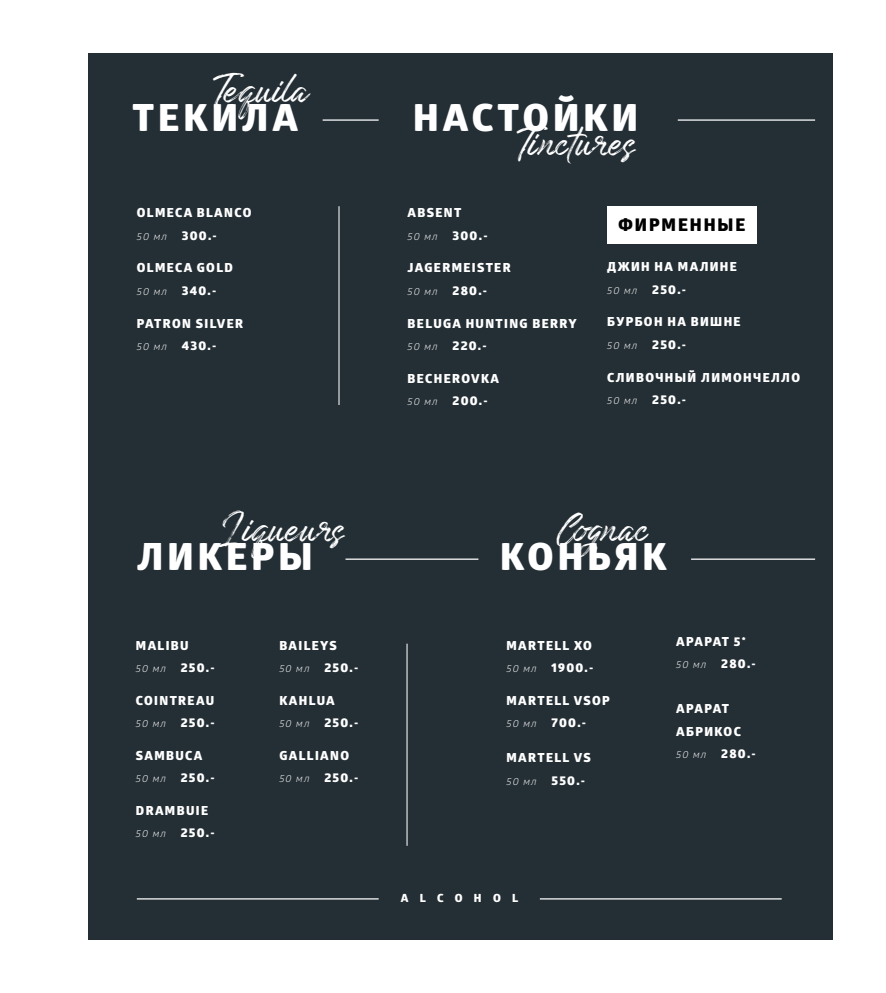
<style>
.page{position:relative;width:886px;height:993px;background:#fff}
.page>*{position:absolute;margin:0;border:0;box-sizing:border-box;transform-origin:0 0}
.t1{font:800 37.5px "Glober";letter-spacing:.11em;color:#fff}
.t2{font:29.88px "Underland Alternative";color:#fff}
.t3{font:800 17.5px "Glober";letter-spacing:.11em;color:#000}
.t4{font:800 12.5px/22.5px "Glober";letter-spacing:.11em;color:#fff}
.t5{font:800 11.25px "Glober";letter-spacing:1.01em;color:#fff}
.s1{font-weight:400;font-style:italic;font-size:10px}
</style>
<div class="page">
<div style="left:89px;top:53px;width:744px;height:886px;background:#242f35"></div>
<hr style="left:338px;top:206px;width:1px;height:199px;background:#fff">
<hr style="left:323px;top:119px;width:56px;height:2px;background:#fff">
<hr style="left:678px;top:119px;width:137px;height:2px;background:#fff">
<div style="left:607px;top:206px;width:150px;height:37px;background:#fff"></div>
<hr style="left:406px;top:643px;width:1px;height:202px;background:#fff">
<hr style="left:345px;top:558px;width:133px;height:1px;background:#fff">
<hr style="left:691px;top:558px;width:124px;height:1px;background:#fff">
<hr style="left:137px;top:897px;width:242px;height:2px;background:#fff">
<hr style="left:540px;top:897px;width:242px;height:2px;background:#fff">
<h2 class="t2" style="left:213px;top:74px;width:95px">Tequila</h2>
<h1 class="t1" style="left:132px;top:89px;width:167px">ТЕКИЛА</h1>
<p class="t4" style="left:137px;top:201px;width:116px">OLMECA BLANCO<br><span class="s1">50 мл</span> 300.-</p>
<p class="t4" style="left:137px;top:256px;width:98px">OLMECA GOLD<br><span class="s1">50 мл</span> 340.-</p>
<p class="t4" style="left:137px;top:311px;width:108px">PATRON SILVER<br><span class="s1">50 мл</span> 430.-</p>
<h2 class="t2" style="left:219px;top:513px;width:125px">Liqueu rs</h2>
<h1 class="t1" style="left:137px;top:528px;width:177px">ЛИКЕРЫ</h1>
<p class="t4" style="left:136px;top:633px;width:80px">MALIBU<br><span class="s1">50 мл</span> 250.-</p>
<p class="t4" style="left:136px;top:688px;width:80px">COINTREAU<br><span class="s1">50 мл</span> 250.-</p>
<p class="t4" style="left:136px;top:743px;width:80px">SAMBUCA<br><span class="s1">50 мл</span> 250.-</p>
<p class="t4" style="left:136px;top:798px;width:80px">DRAMBUIE<br><span class="s1">50 мл</span> 250.-</p>
<p class="t4" style="left:279px;top:633px;width:80px">BAILEYS<br><span class="s1">50 мл</span> 250.-</p>
<p class="t4" style="left:279px;top:688px;width:80px">KAHLUA<br><span class="s1">50 мл</span> 250.-</p>
<p class="t4" style="left:279px;top:743px;width:80px">GALLIANO<br><span class="s1">50 мл</span> 250.-</p>
<h1 class="t1" style="left:413px;top:89px;width:226px">НАСТОЙКИ</h1>
<h2 class="t2" style="left:517px;top:127px;width:118px">Tinctu res</h2>
<p class="t4" style="left:407px;top:201px;width:82px">ABSENT<br><span class="s1">50 мл</span> 300.-</p>
<p class="t4" style="left:407px;top:256px;width:105px">JAGERMEISTER<br><span class="s1">50 мл</span> 280.-</p>
<p class="t4" style="left:407px;top:311px;width:171px">BELUGA HUNTING BERRY<br><span class="s1">50 мл</span> 220.-</p>
<p class="t4" style="left:407px;top:366px;width:93px">BECHEROVKA<br><span class="s1">50 мл</span> 200.-</p>
<h3 class="t3" style="left:618px;top:212px;width:128px">ФИРМЕННЫЕ</h3>
<p class="t4" style="left:607px;top:255px;width:131px">ДЖИН НА МАЛИНЕ<br><span class="s1">50 мл</span> 250.-</p>
<p class="t4" style="left:607px;top:310px;width:135px">БУРБОН НА ВИШНЕ<br><span class="s1">50 мл</span> 250.-</p>
<p class="t4" style="left:607px;top:365px;width:194px">СЛИВОЧНЫЙ ЛИМОНЧЕЛЛО<br><span class="s1">50 мл</span> 250.-</p>
<h2 class="t2" style="left:557px;top:513px;width:92px">Cognac</h2>
<h1 class="t1" style="left:500px;top:528px;width:168px">КОНЬЯК</h1>
<p class="t4" style="left:506px;top:633px;width:88px">MARTELL ХО<br><span class="s1">50 мл</span> 1900.-</p>
<p class="t4" style="left:506px;top:688px;width:105px">MARTELL VSOP<br><span class="s1">50 мл</span> 700.-</p>
<p class="t4" style="left:506px;top:746px;width:86px">MARTELL VS<br><span class="s1">50 мл</span> 550.-</p>
<p class="t4" style="left:676px;top:629px;width:81px">АРАРАТ 5*<br><span class="s1">50 мл</span> 280.-</p>
<p class="t4" style="left:676px;top:697px;width:81px">АРАРАТ<br>АБРИКОС<br><span class="s1">50 мл</span> 280.-</p>
<p class="t5" style="left:401px;top:889px;width:119px">ALCOHOL</p>
</div>
